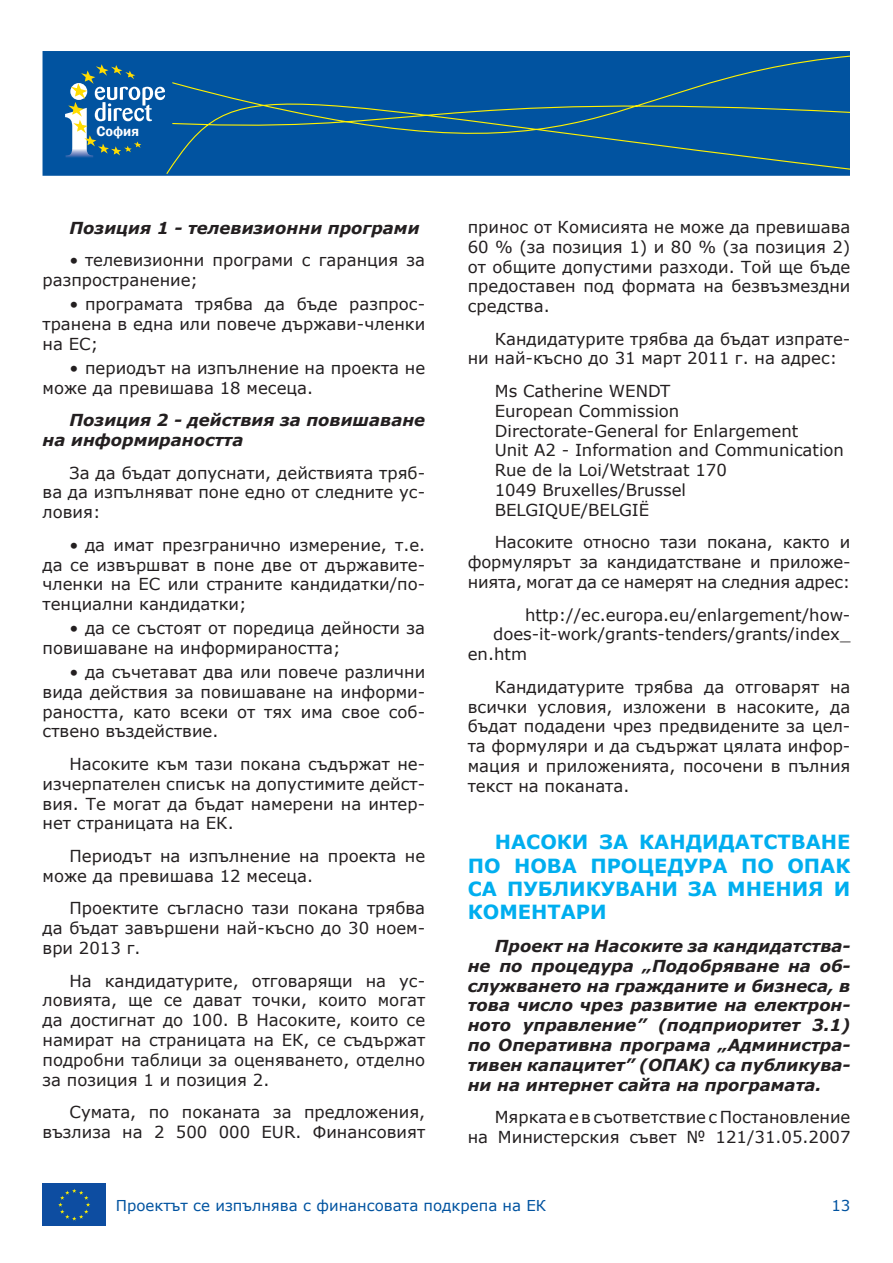
<style>
.page{position:relative;width:893px;height:1263px;background:#fff}
.page>*{position:absolute;margin:0;border:0;box-sizing:border-box;transform-origin:0 0}
.t1{font:700 19.5px/23.4px "Verdana";color:#00aeef}
.t2{font:16.5px/19.8px "Verdana";color:#231f20;text-align:justify}
.t3{font:italic 700 16.5px/19.8px "Verdana";color:#231f20;text-align:justify}
.t4{font:15px "Verdana";color:#0153a0}
.t5{font:600 14.25px "Franklin Gothic";color:#fff}
</style>
<div class="page">
<div style="left:43px;top:51px;width:807px;height:125px;background:#0153a0"></div>
<svg style="left:128px;top:55px;width:722px;height:121px"></svg>
<div style="left:57px;top:57px;width:115px;height:110px;background:#0153a0;border-radius:10px"></div>
<svg style="left:65px;top:64px;width:100px;height:94px"></svg>
<div style="left:43px;top:1183px;width:63px;height:43px;background:#0d4da1"></div>
<svg style="left:58px;top:1189px;width:32px;height:31px"></svg>
<p class="t5" style="left:96px;top:123px;width:44px">София</p>
<p class="t3" style="left:70px;top:217px;width:352px">Позиция 1 - телевизионни програми</p>
<p class="t2" style="left:43px;top:250px;width:384px;text-indent:27px">• телевизионни програми с гаранция за разпространение;</p>
<p class="t2" style="left:43px;top:294px;width:384px;text-indent:27px">• програмата трябва да бъде разпрос&shy;транена в една или повече държави-членки на ЕС;</p>
<p class="t2" style="left:43px;top:358px;width:384px;text-indent:27px">• периодът на изпълнение на проекта не може да превишава 18 месеца.</p>
<p class="t3" style="left:43px;top:410px;width:384px;text-indent:27px">Позиция 2 - действия за повишаване на информираността</p>
<p class="t2" style="left:43px;top:462px;width:384px;text-indent:27px">За да бъдат допуснати, действията тряб&shy;ва да изпълняват поне едно от следните ус&shy;ловия:</p>
<p class="t2" style="left:43px;top:535px;width:384px;text-indent:27px">• да имат презгранично измерение, т.е. да се извършват в поне две от държавите&shy;членки на ЕС или страните кандидатки/по&shy;тенциални кандидатки;</p>
<p class="t2" style="left:43px;top:618px;width:384px;text-indent:27px">• да се състоят от поредица дейности за повишаване на информираността;</p>
<p class="t2" style="left:43px;top:662px;width:384px;text-indent:27px">• да съчетават два или повече различни вида действия за повишаване на информи&shy;раността, като всеки от тях има свое соб&shy;ствено въздействие.</p>
<p class="t2" style="left:43px;top:754px;width:384px;text-indent:27px">Насоките към тази покана съдържат не&shy;изчерпателен списък на допустимите дейст&shy;вия. Те могат да бъдат намерени на интер&shy;нет страницата на ЕК.</p>
<p class="t2" style="left:43px;top:846px;width:384px;text-indent:27px">Периодът на изпълнение на проекта не може да превишава 12 месеца.</p>
<p class="t2" style="left:43px;top:898px;width:384px;text-indent:27px">Проектите съгласно тази покана трябва да бъдат завършени най-късно до 30 ноем&shy;ври 2013 г.</p>
<p class="t2" style="left:43px;top:970px;width:384px;text-indent:27px">На кандидатурите, отговарящи на ус&shy;ловията, ще се дават точки, които могат да достигнат до 100. В Насоките, които се намират на страницата на ЕК, се съдържат подробни таблици за оценяването, отделно за позиция 1 и позиция 2.</p>
<p class="t2" style="left:43px;top:1102px;width:384px;text-align:right">Сумата, по поканата за предложения, възлиза на 2 500 000 EUR. Финансовият</p>
<p class="t2" style="left:468px;top:217px;width:384px">принос от Комисията не може да превишава 60 % (за позиция 1) и 80 % (за позиция 2) от общите допустими разходи. Той ще бъде предоставен под формата на безвъзмездни средства.</p>
<p class="t2" style="left:468px;top:329px;width:384px;text-indent:27px">Кандидатурите трябва да бъдат изпрате&shy;ни най-късно до 31 март 2011 г. на адрес:</p>
<p class="t2" style="left:495px;top:381px;width:351px;text-align:left">Ms Catherine WENDT<br>European Commission<br>Directorate-General for Enlargement<br>Unit A2 - Information and Communication<br>Rue de la Loi/Wetstraat 170<br>1049 Bruxelles/Brussel<br>BELGIQUE/BELGIË</p>
<p class="t2" style="left:468px;top:532px;width:384px;text-indent:27px">Насоките относно тази покана, както и формулярът за кандидатстване и приложе&shy;нията, могат да се намерят на следния адрес:</p>
<p class="t2" style="left:525px;top:604px;width:327px">http://ec.europa.eu/enlargement/how-</p>
<p class="t2" style="left:493px;top:624px;width:359px">does-it-work/grants-tenders/grants/index_</p>
<p class="t2" style="left:468px;top:644px;width:61px">en.htm</p>
<p class="t2" style="left:468px;top:677px;width:384px;text-indent:27px">Кандидатурите трябва да отговарят на всички условия, изложени в насоките, да бъдат подадени чрез предвидените за цел&shy;та формуляри и да съдържат цялата инфор&shy;мация и приложенията, посочени в пълния текст на поканата.</p>
<p class="t1" style="left:468px;top:830px;width:384px;text-indent:27px">Насоки за кандидатстване по нова процедура по ОПАК<br>са публикувани за мне ния и коме нтари</p>
<p class="t3" style="left:468px;top:936px;width:384px;text-indent:27px">Проект на Насоките за кандидатства&shy;не по процедура „Подобряване на об&shy;служването на гражданите и бизнеса, в това число чрез развитие на електрон&shy;ното управление” (подприоритет 3.1) по Оперативна програма „Администра&shy;тивен капацитет” (ОПАК) са публикува&shy;ни на интернет сайта на програмата.</p>
<p class="t2" style="left:468px;top:1107px;width:384px;text-align:right">Мярката е в съответствие с Постановление<br>на Министерския съвет № 121/31.05.2007</p>
<p class="t4" style="left:116px;top:1195px;width:432px">Проектът се изпълнява с финансовата подкрепа на ЕК</p>
<p class="t4" style="left:831px;top:1195px;width:21px">13</p>
</div>
